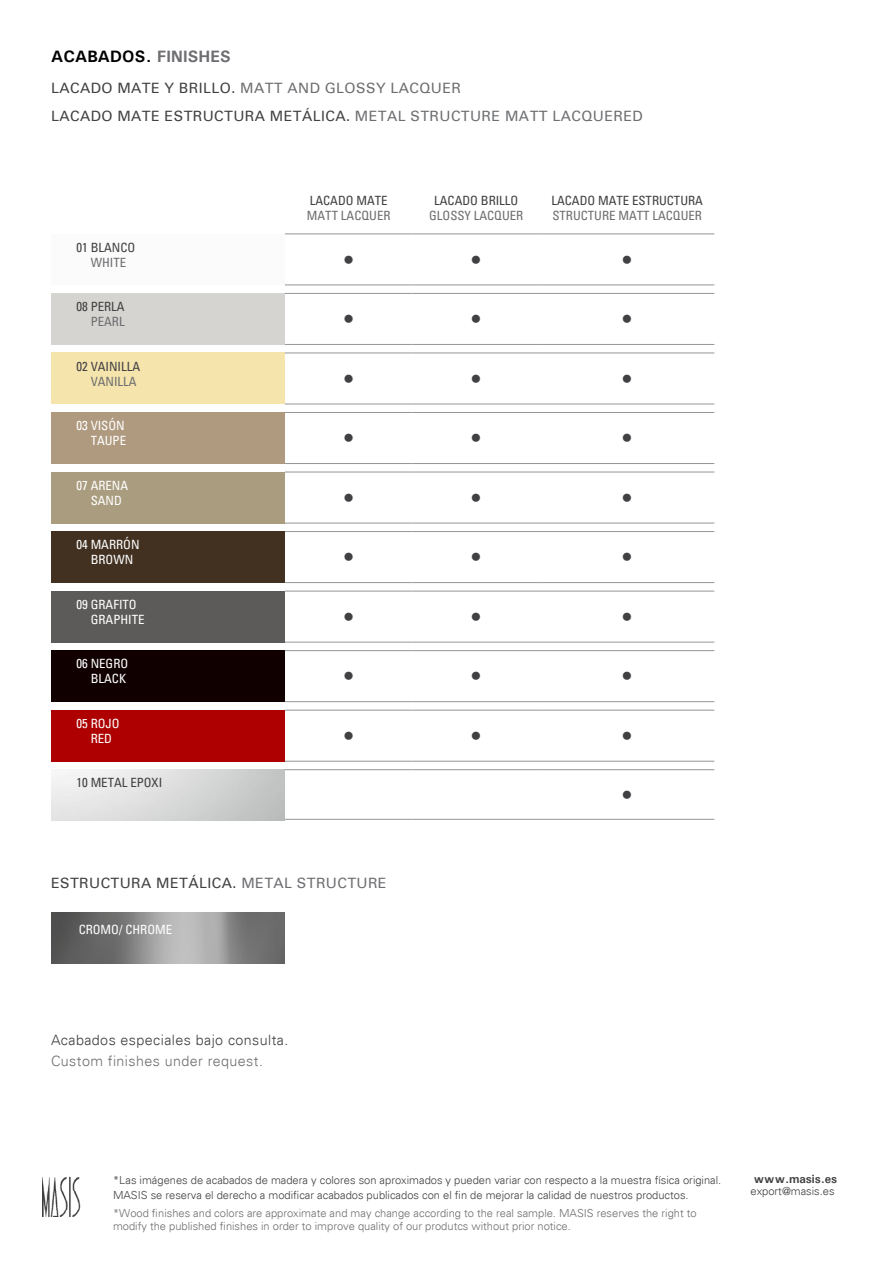
<style>
.page{position:relative;width:893px;height:1263px;background:#fff}
.page>*{position:absolute;margin:0;border:0;box-sizing:border-box;transform-origin:0 0}
.t1{font:300 22.5px "Univers";color:#414042}
.t2{font:700 16.5px "Univers";letter-spacing:.01em;color:#000}
.t3{font:14.25px/27.6px "Univers";letter-spacing:.03em;color:#414042}
.t4{font:300 14.25px "Univers";letter-spacing:.03em;color:#414042}
.t5{font:300 14.25px "Univers";letter-spacing:.03em;color:#6d6e71}
.t6{font:condensed 12.75px/15px "Univers";color:#fff}
.t7{font:condensed 12.75px "Univers";color:#414042}
.t8{font:condensed 12.75px "Univers";color:#6d6e71}
.t9{font:700 12px "Univers";color:#414042}
.t10{font:300 11.1px/15px "Univers";color:#414042}
.t11{font:300 11.1px/13.4px "Univers";color:#6d6e71}
.s1{color:#6d6e71}
</style>
<div class="page">
<div style="left:51px;top:234px;width:233px;height:51px;background:#fbfbfb"></div>
<div style="left:51px;top:353px;width:234px;height:51px;background:#f5e4ac"></div>
<div style="left:51px;top:293px;width:234px;height:51px;background:#d6d4d1"></div>
<div style="left:51px;top:472px;width:234px;height:51px;background:#a99c7f"></div>
<div style="left:51px;top:591px;width:234px;height:51px;background:#5d5b59"></div>
<div style="left:51px;top:412px;width:234px;height:51px;background:#af9a80"></div>
<div style="left:51px;top:651px;width:234px;height:51px;background:#100000"></div>
<div style="left:51px;top:710px;width:234px;height:51px;background:#ae0001"></div>
<div style="left:51px;top:531px;width:234px;height:52px;background:#423121"></div>
<img style="left:42px;top:1176px;width:39px;height:41px">
<hr style="left:285px;top:293px;width:127px;height:1px;background:#939598">
<hr style="left:412px;top:293px;width:128px;height:1px;background:#939598">
<hr style="left:540px;top:293px;width:174px;height:1px;background:#939598">
<hr style="left:285px;top:344px;width:127px;height:1px;background:#939598">
<hr style="left:412px;top:344px;width:128px;height:1px;background:#939598">
<hr style="left:540px;top:344px;width:174px;height:1px;background:#939598">
<hr style="left:285px;top:353px;width:127px;height:1px;background:#939598">
<hr style="left:412px;top:353px;width:128px;height:1px;background:#939598">
<hr style="left:540px;top:353px;width:174px;height:1px;background:#939598">
<hr style="left:285px;top:404px;width:127px;height:1px;background:#939598">
<hr style="left:412px;top:404px;width:128px;height:1px;background:#939598">
<hr style="left:540px;top:404px;width:174px;height:1px;background:#939598">
<hr style="left:285px;top:412px;width:127px;height:1px;background:#939598">
<hr style="left:412px;top:412px;width:128px;height:1px;background:#939598">
<hr style="left:540px;top:412px;width:174px;height:1px;background:#939598">
<hr style="left:285px;top:463px;width:127px;height:1px;background:#939598">
<hr style="left:412px;top:463px;width:128px;height:1px;background:#939598">
<hr style="left:540px;top:463px;width:174px;height:1px;background:#939598">
<hr style="left:285px;top:472px;width:127px;height:1px;background:#939598">
<hr style="left:412px;top:472px;width:128px;height:1px;background:#939598">
<hr style="left:540px;top:472px;width:174px;height:1px;background:#939598">
<hr style="left:285px;top:523px;width:127px;height:1px;background:#939598">
<hr style="left:412px;top:523px;width:128px;height:1px;background:#939598">
<hr style="left:540px;top:523px;width:174px;height:1px;background:#939598">
<hr style="left:285px;top:531px;width:127px;height:1px;background:#939598">
<hr style="left:412px;top:531px;width:128px;height:1px;background:#939598">
<hr style="left:540px;top:531px;width:174px;height:1px;background:#939598">
<hr style="left:285px;top:582px;width:127px;height:1px;background:#939598">
<hr style="left:412px;top:582px;width:128px;height:1px;background:#939598">
<hr style="left:540px;top:582px;width:174px;height:1px;background:#939598">
<hr style="left:285px;top:591px;width:127px;height:1px;background:#939598">
<hr style="left:412px;top:591px;width:128px;height:1px;background:#939598">
<hr style="left:540px;top:591px;width:174px;height:1px;background:#939598">
<hr style="left:285px;top:642px;width:127px;height:1px;background:#939598">
<hr style="left:412px;top:642px;width:128px;height:1px;background:#939598">
<hr style="left:540px;top:642px;width:174px;height:1px;background:#939598">
<hr style="left:285px;top:650px;width:127px;height:1px;background:#939598">
<hr style="left:412px;top:650px;width:128px;height:1px;background:#939598">
<hr style="left:540px;top:650px;width:174px;height:1px;background:#939598">
<hr style="left:285px;top:701px;width:127px;height:1px;background:#939598">
<hr style="left:412px;top:701px;width:128px;height:1px;background:#939598">
<hr style="left:540px;top:701px;width:174px;height:1px;background:#939598">
<hr style="left:285px;top:710px;width:127px;height:1px;background:#939598">
<hr style="left:412px;top:710px;width:128px;height:1px;background:#939598">
<hr style="left:540px;top:710px;width:174px;height:1px;background:#939598">
<hr style="left:285px;top:761px;width:127px;height:1px;background:#939598">
<hr style="left:412px;top:761px;width:128px;height:1px;background:#939598">
<hr style="left:540px;top:761px;width:174px;height:1px;background:#939598">
<hr style="left:285px;top:769px;width:127px;height:1px;background:#939598">
<hr style="left:412px;top:769px;width:128px;height:1px;background:#939598">
<hr style="left:540px;top:769px;width:174px;height:1px;background:#939598">
<hr style="left:285px;top:819px;width:127px;height:1px;background:#939598">
<hr style="left:412px;top:819px;width:128px;height:1px;background:#939598">
<hr style="left:540px;top:819px;width:174px;height:1px;background:#939598">
<hr style="left:285px;top:233px;width:127px;height:1px;background:#939598">
<hr style="left:412px;top:233px;width:128px;height:1px;background:#939598">
<hr style="left:540px;top:233px;width:174px;height:1px;background:#939598">
<hr style="left:285px;top:285px;width:127px;height:1px;background:#939598">
<hr style="left:412px;top:285px;width:128px;height:1px;background:#939598">
<hr style="left:540px;top:285px;width:174px;height:1px;background:#939598">
<img style="left:51px;top:912px;width:233px;height:51px">
<h2 class="t2" style="left:51px;top:46px;width:181px">ACABADOS. <span class="s1">FINISHES</span></h2>
<p class="t3" style="left:51px;top:75px;width:593px">LACADO MATE Y BRILLO. <span class="s1">MATT AND GLOSSY LACQUER<br></span>LACADO MATE ESTRUCTURA METÁLICA. <span class="s1">METAL STRUCTURE MATT LACQUERED</span></p>
<p class="t7" style="left:310px;top:193px;width:79px">LACADO MATE</p>
<p class="t8" style="left:307px;top:208px;width:85px">MATT LACQUER</p>
<p class="t7" style="left:434px;top:193px;width:86px">LACADO BRILLO</p>
<p class="t8" style="left:429px;top:208px;width:96px">GLOSSY LACQUER</p>
<p class="t7" style="left:551px;top:193px;width:153px">LACADO MATE ESTRUCTURA</p>
<p class="t8" style="left:552px;top:208px;width:151px">STRUCTURE MATT LACQUER</p>
<p class="t7" style="left:77px;top:239px;width:60px">01 BLANCO</p>
<p class="t8" style="left:91px;top:254px;width:37px">WHITE</p>
<h1 class="t1" style="left:343px;top:246px;width:13px">•</h1>
<h1 class="t1" style="left:471px;top:246px;width:13px">•</h1>
<h1 class="t1" style="left:622px;top:246px;width:13px">•</h1>
<p class="t7" style="left:77px;top:298px;width:50px">08 PERLA</p>
<p class="t8" style="left:91px;top:313px;width:36px">PEARL</p>
<h1 class="t1" style="left:343px;top:306px;width:13px">•</h1>
<h1 class="t1" style="left:471px;top:306px;width:13px">•</h1>
<h1 class="t1" style="left:622px;top:306px;width:13px">•</h1>
<p class="t7" style="left:77px;top:358px;width:65px">02 VAINILLA</p>
<p class="t8" style="left:91px;top:373px;width:48px">VANILLA</p>
<h1 class="t1" style="left:343px;top:365px;width:13px">•</h1>
<h1 class="t1" style="left:471px;top:365px;width:13px">•</h1>
<h1 class="t1" style="left:622px;top:365px;width:13px">•</h1>
<p class="t6" style="left:77px;top:418px;width:51px;text-align:right">03 VISÓN<br>TAUPE</p>
<h1 class="t1" style="left:343px;top:425px;width:13px">•</h1>
<h1 class="t1" style="left:471px;top:425px;width:13px">•</h1>
<h1 class="t1" style="left:622px;top:425px;width:13px">•</h1>
<p class="t6" style="left:91px;top:477px;width:39px;text-indent:-14px">07 ARENA<br>SAND</p>
<p class="t6" style="left:91px;top:537px;width:50px;text-indent:-14px">04 MARRÓN<br>BROWN</p>
<p class="t6" style="left:91px;top:596px;width:55px;text-indent:-14px">09 GRAFITO<br>GRAPHITE</p>
<p class="t6" style="left:77px;top:656px;width:53px;text-align:right">06 NEGRO<br>BLACK</p>
<p class="t6" style="left:77px;top:716px;width:45px;text-align:center">05 ROJO<br>RED</p>
<p class="t7" style="left:77px;top:774px;width:87px">10 METAL EPOXI</p>
<h1 class="t1" style="left:343px;top:484px;width:13px">•</h1>
<h1 class="t1" style="left:471px;top:484px;width:13px">•</h1>
<h1 class="t1" style="left:622px;top:484px;width:13px">•</h1>
<h1 class="t1" style="left:343px;top:544px;width:13px">•</h1>
<h1 class="t1" style="left:471px;top:544px;width:13px">•</h1>
<h1 class="t1" style="left:622px;top:544px;width:13px">•</h1>
<h1 class="t1" style="left:343px;top:603px;width:13px">•</h1>
<h1 class="t1" style="left:471px;top:603px;width:13px">•</h1>
<h1 class="t1" style="left:622px;top:603px;width:13px">•</h1>
<h1 class="t1" style="left:343px;top:663px;width:13px">•</h1>
<h1 class="t1" style="left:471px;top:663px;width:13px">•</h1>
<h1 class="t1" style="left:622px;top:663px;width:13px">•</h1>
<h1 class="t1" style="left:343px;top:722px;width:13px">•</h1>
<h1 class="t1" style="left:471px;top:722px;width:13px">•</h1>
<h1 class="t1" style="left:622px;top:722px;width:13px">•</h1>
<h1 class="t1" style="left:622px;top:781px;width:13px">•</h1>
<p class="t3" style="left:51px;top:870px;width:337px">ESTRUCTURA METÁLICA. <span class="s1">METAL STRUCTURE</span></p>
<p class="t6" style="left:79px;top:922px;width:95px">CROMO/ CHROME</p>
<p class="t4" style="left:51px;top:1031px;width:239px">Acabados especiales bajo consulta.</p>
<p class="t5" style="left:51px;top:1053px;width:213px">Custom finishes under request.</p>
<p class="t10" style="left:113px;top:1173px;width:610px">*Las imágenes de acabados de madera y colores son aproximados y pueden variar con respecto a la muestra física original.<br>MASIS se reserva el derecho a modificar acabados publicados con el fin de mejorar la calidad de nuestros productos.</p>
<p class="t11" style="left:113px;top:1206px;width:585px">*Wood finishes and colors are approximate and may change according to the real sample. MASIS reserves the right to modify the published finishes in order to improve quality of our produtcs without prior notice.</p>
<p class="t9" style="left:754px;top:1171px;width:85px">www.masis.es</p>
<p class="t10" style="left:750px;top:1183px;width:86px">export@masis.es</p>
</div>
